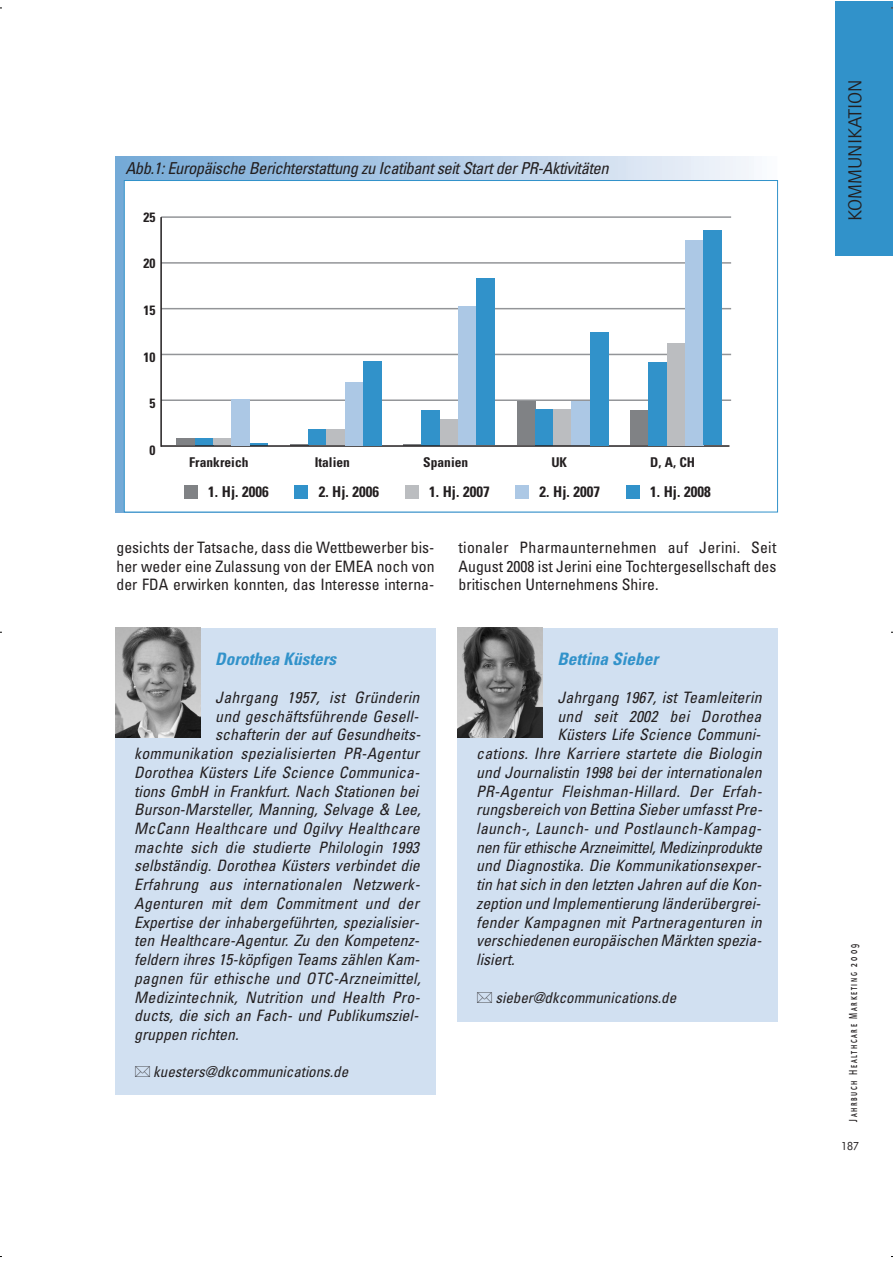
<style>
.page{position:relative;width:893px;height:1263px;background:#fff}
.page>*{position:absolute;margin:0;border:0;box-sizing:border-box;transform-origin:0 0}
.t1{font:19.5px "Quay Sans";color:#231f20}
.t2{font:italic 700 condensed 17.25px "Univers";color:#3192ca}
.t3{font:italic condensed 16.5px "Univers";color:#231f20}
.t4{font:italic condensed 15.75px "Univers";letter-spacing:.005em;color:#231f20}
.t5{font:condensed 15.75px/18.8px "Univers";color:#231f20;text-align:justify}
.t6{font:italic condensed 15px "Univers";color:#231f20}
.t7{font:700 condensed 15px "Univers";color:#231f20}
.t8{font:700 condensed 13.5px "Univers";color:#231f20}
.t9{font:500 12px "Quay Sans SC";letter-spacing:.215em;color:#231f20;scale:.65 1}
.t10{font:12px "Futura SB";color:#231f20}
</style>
<div class="page">
<div style="left:835px;top:2px;width:57px;height:254px;background:#3192ca"></div>
<div style="left:115px;top:628px;width:321px;height:467px;background:#d1e0f1"></div>
<img style="left:115px;top:628px;width:85px;height:110px">
<div style="left:457px;top:628px;width:320px;height:393px;background:#d1e0f1"></div>
<img style="left:457px;top:628px;width:85px;height:110px">
<div style="left:115px;top:157px;width:662px;height:355px;background:linear-gradient(to right,#72a7d5,#f7f7fb)"></div>
<div style="left:125px;top:181px;width:652px;height:331px;background:#fff"></div>
<div style="left:177px;top:439px;width:18px;height:6px;background:#808285"></div>
<div style="left:195px;top:438px;width:18px;height:7px;background:#3192ca"></div>
<div style="left:213px;top:439px;width:18px;height:6px;background:#bbbdc0"></div>
<svg style="left:250px;top:443px;width:18px;height:2px"></svg>
<svg style="left:290px;top:444px;width:18px;height:1px"></svg>
<div style="left:308px;top:430px;width:18px;height:15px;background:#3192ca"></div>
<div style="left:326px;top:429px;width:19px;height:16px;background:#bbbdc0"></div>
<svg style="left:403px;top:444px;width:19px;height:1px"></svg>
<div style="left:422px;top:410px;width:18px;height:35px;background:#3192ca"></div>
<div style="left:440px;top:420px;width:18px;height:25px;background:#bbbdc0"></div>
<div style="left:517px;top:401px;width:18px;height:44px;background:#808285"></div>
<div style="left:535px;top:409px;width:18px;height:36px;background:#3192ca"></div>
<div style="left:553px;top:409px;width:18px;height:36px;background:#bbbdc0"></div>
<div style="left:571px;top:400px;width:19px;height:45px;background:#acc8e5"></div>
<div style="left:630px;top:410px;width:18px;height:35px;background:#808285"></div>
<hr style="left:161px;top:445px;width:568px;height:2px;background:#231f20">
<hr style="left:161px;top:399px;width:570px;height:2px;background:#939598">
<hr style="left:161px;top:354px;width:570px;height:1px;background:#939598">
<hr style="left:161px;top:308px;width:570px;height:1px;background:#939598">
<hr style="left:161px;top:262px;width:570px;height:2px;background:#939598">
<hr style="left:161px;top:216px;width:570px;height:2px;background:#939598">
<div style="left:231px;top:399px;width:19px;height:46px;background:#acc8e5"></div>
<div style="left:345px;top:382px;width:18px;height:63px;background:#acc8e5"></div>
<div style="left:363px;top:361px;width:18px;height:84px;background:#3192ca"></div>
<div style="left:458px;top:307px;width:18px;height:138px;background:#acc8e5"></div>
<div style="left:476px;top:278px;width:19px;height:167px;background:#3192ca"></div>
<div style="left:590px;top:332px;width:18px;height:113px;background:#3192ca"></div>
<div style="left:648px;top:362px;width:19px;height:83px;background:#3192ca"></div>
<div style="left:667px;top:343px;width:18px;height:102px;background:#bbbdc0"></div>
<div style="left:685px;top:240px;width:18px;height:205px;background:#acc8e5"></div>
<div style="left:703px;top:230px;width:18px;height:215px;background:#3192ca"></div>
<div style="left:184px;top:485px;width:14px;height:14px;background:#808285"></div>
<div style="left:294px;top:485px;width:14px;height:14px;background:#3192ca"></div>
<div style="left:405px;top:485px;width:14px;height:14px;background:#bbbdc0"></div>
<div style="left:515px;top:485px;width:14px;height:14px;background:#acc8e5"></div>
<div style="left:625px;top:485px;width:14px;height:14px;background:#3192ca"></div>
<hr style="left:160px;top:217px;width:2px;height:230px;background:#231f20">
<p class="t3" style="left:125px;top:162px;width:488px">Abb.1:Europäische Berichterstattung zu IcatibantseitStartderPR-Aktivitäten</p>
<p class="t8" style="left:143px;top:212px;width:13px">25</p>
<p class="t8" style="left:143px;top:259px;width:13px">20</p>
<p class="t8" style="left:143px;top:305px;width:13px">15</p>
<p class="t8" style="left:143px;top:352px;width:13px">10</p>
<p class="t8" style="left:149px;top:398px;width:7px">5</p>
<p class="t8" style="left:149px;top:445px;width:7px">0</p>
<p class="t8" style="left:189px;top:458px;width:61px">Frankreich</p>
<p class="t8" style="left:315px;top:458px;width:37px">Italien</p>
<p class="t8" style="left:423px;top:458px;width:46px">Spanien</p>
<p class="t8" style="left:551px;top:458px;width:17px">UK</p>
<p class="t8" style="left:650px;top:458px;width:46px">D, A, CH</p>
<p class="t7" style="left:208px;top:486px;width:62px">1. Hj. 2006</p>
<p class="t7" style="left:319px;top:486px;width:62px">2. Hj. 2006</p>
<p class="t7" style="left:429px;top:486px;width:62px">1. Hj. 2007</p>
<p class="t7" style="left:539px;top:486px;width:62px">2. Hj. 2007</p>
<p class="t7" style="left:650px;top:486px;width:62px">1. Hj. 2008</p>
<p class="t5" style="left:116px;top:539px;width:319px">gesichts der Tatsache, dass die Wettbewerber bis&shy;her weder eine Zulassung von der EMEA noch von der FDA erwirken konnten, das Interesse interna-</p>
<p class="t5" style="left:458px;top:539px;width:319px">tionaler Pharmaunternehmen auf Jerini. Seit August 2008 ist Jerini eine Tochtergesellschaft des britischen Unternehmens Shire.</p>
<p class="t2" style="left:215px;top:653px;width:126px">Dorothea Küsters</p>
<p class="t4" style="left:215px;top:691px;width:209px">Jahrgang 1957, ist Gründerin</p>
<p class="t4" style="left:215px;top:710px;width:208px">und geschäftsführende Gesell-</p>
<p class="t4" style="left:215px;top:729px;width:209px">schafterin der auf Gesundheits-</p>
<p class="t4" style="left:134px;top:748px;width:289px">kommunikation spezialisierten PR-Agentur</p>
<p class="t4" style="left:134px;top:766px;width:290px">Dorothea Küsters Life Science Communica-</p>
<p class="t4" style="left:134px;top:785px;width:289px">tions GmbH in Frankfurt. Nach Stationen bei</p>
<p class="t4" style="left:134px;top:804px;width:291px">Burson-Marsteller, Manning, Selvage &amp; Lee,</p>
<p class="t4" style="left:134px;top:823px;width:290px">McCann Healthcare und Ogilvy Healthcare</p>
<p class="t4" style="left:134px;top:841px;width:289px">machte sich die studierte Philologin 1993</p>
<p class="t4" style="left:134px;top:860px;width:290px">selbständig. Dorothea Küsters verbindet die</p>
<p class="t4" style="left:134px;top:879px;width:290px">Erfahrung aus internationalen Netzwerk-</p>
<p class="t4" style="left:134px;top:898px;width:289px">Agenturen mit dem Commitment und der</p>
<p class="t4" style="left:134px;top:916px;width:289px">Expertise der inhabergeführten, spezialisier-</p>
<p class="t4" style="left:134px;top:935px;width:289px">ten Healthcare-Agentur. Zu den Kompetenz-</p>
<p class="t4" style="left:134px;top:954px;width:290px">feldern ihres 15-köpfigen Teams zählen Kam-</p>
<p class="t4" style="left:134px;top:972px;width:291px">pagnen für ethische und OTC-Arzneimittel,</p>
<p class="t4" style="left:134px;top:991px;width:290px">Medizintechnik, Nutrition und Health Pro-</p>
<p class="t4" style="left:134px;top:1010px;width:289px">ducts, die sich an Fach- und Publikumsziel-</p>
<p class="t4" style="left:134px;top:1029px;width:109px">gruppen richten.</p>
<p class="t6" style="left:153px;top:1067px;width:199px">kuesters@dkcommunications.de</p>
<p class="t2" style="left:557px;top:653px;width:106px">Bettina Sieber</p>
<p class="t4" style="left:557px;top:691px;width:209px">Jahrgang 1967, ist Teamleiterin</p>
<p class="t4" style="left:557px;top:710px;width:209px">und seit 2002 bei Dorothea</p>
<p class="t4" style="left:557px;top:729px;width:208px">Küsters Life Science Communi-</p>
<p class="t4" style="left:476px;top:748px;width:290px">cations. Ihre Karriere startete die Biologin</p>
<p class="t4" style="left:476px;top:766px;width:290px">und Journalistin 1998 bei der internationalen</p>
<p class="t4" style="left:476px;top:785px;width:290px">PR-Agentur Fleishman-Hillard. Der Erfah-</p>
<p class="t4" style="left:476px;top:804px;width:290px">rungsbereich von Bettina SieberumfasstPre-</p>
<p class="t4" style="left:476px;top:823px;width:289px">launch-, Launch- und Postlaunch-Kampag-</p>
<p class="t4" style="left:476px;top:841px;width:290px">nen fürethische Arzneimittel,Medizinprodukte</p>
<p class="t4" style="left:476px;top:860px;width:289px">und Diagnostika. Die Kommunikations exper-</p>
<p class="t4" style="left:476px;top:879px;width:290px">tin hatsich in den letzten Jahren auf die Kon-</p>
<p class="t4" style="left:476px;top:898px;width:289px">zeption und Implementierung länderübergrei-</p>
<p class="t4" style="left:476px;top:916px;width:290px">fender Kampagnen mit Partneragenturen in</p>
<p class="t4" style="left:476px;top:935px;width:290px">verschiedenen europäischen Märkten spezia-</p>
<p class="t4" style="left:476px;top:954px;width:43px">lisiert.</p>
<p class="t6" style="left:495px;top:992px;width:185px">sieber@dkcommunications.de</p>
<p class="t1" style="left:848px;top:221px;width:143px;rotate:-90deg">KOMMUNIKATION</p>
<p class="t9" style="left:846px;top:1122px;width:275px;rotate:-90deg">Jahrbuch Healthcare Marketing 2009</p>
<p class="t10" style="left:841px;top:1139px;width:20px">187</p>
</div>
